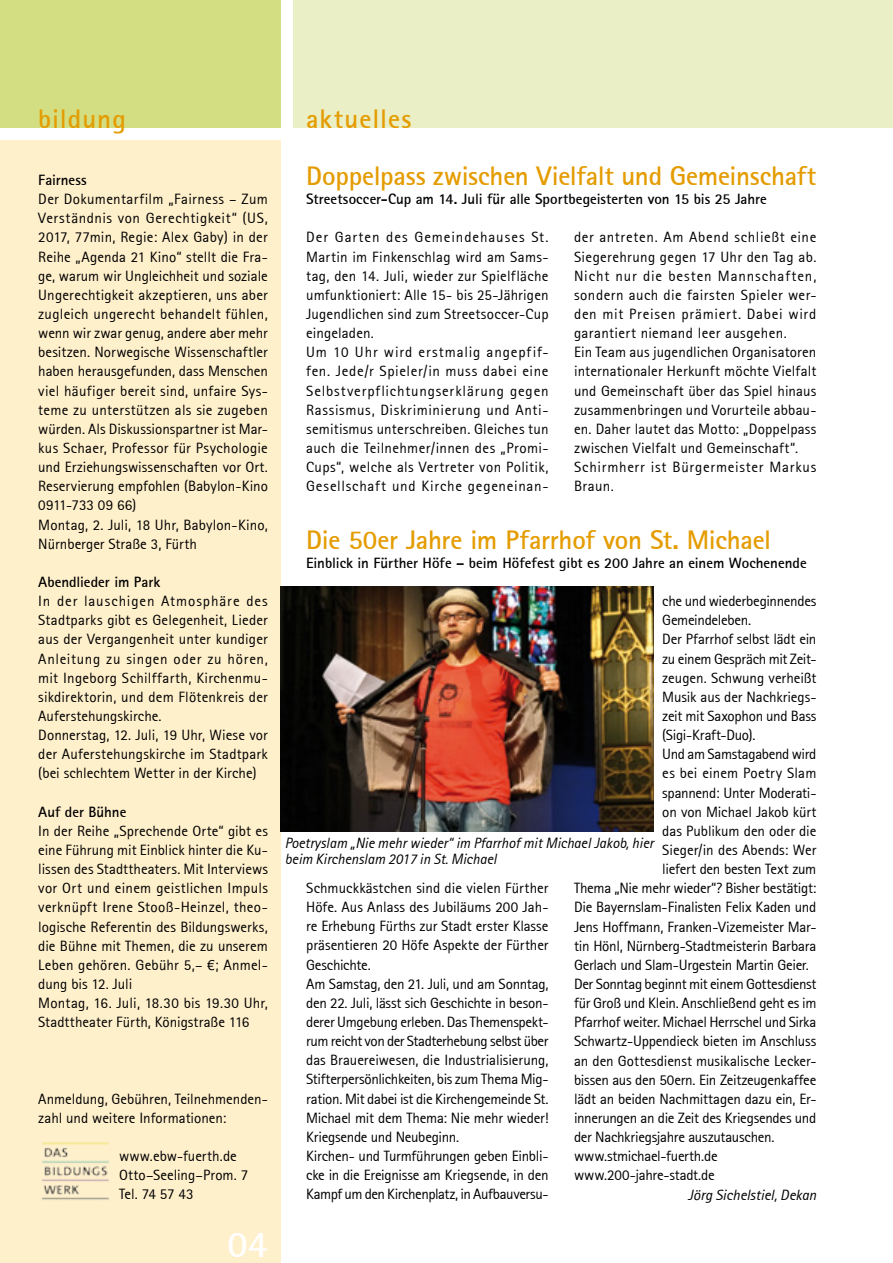
<style>
.page{position:relative;width:893px;height:1263px;background:#fff}
.page>*{position:absolute;margin:0;border:0;box-sizing:border-box;transform-origin:0 0}
.t1{font:37.5px "Rotis Sans Serif Bold 65";color:#fff}
.t2{font:27px "Rotis Sans Serif Bold 65";letter-spacing:-.01em;color:#e49c00}
.t3{font:27px "Rotis Sans Serif Bold 65";letter-spacing:.04em;color:#e49c00}
.t4{font:27px "Rotis Sans Serif Bold 65";letter-spacing:.035em;color:#e49c00}
.t5{font:15px/19.2px "Rotis Sans Serif 55";color:#000}
.t6{font:15px/19.2px "Rotis Sans Serif 55";letter-spacing:.03em;color:#000}
.t7{font:15px/19.2px "Rotis Sans Serif 55";letter-spacing:.02em;color:#000}
.t8{font:15px "Rotis Sans Serif 55";letter-spacing:-.02em;color:#000}
.t9{font:15px "Rotis Sans Serif Bold 65";color:#000}
.t10{font:15px "Rotis Sans Serif 55";letter-spacing:-.025em;color:#000}
.t11{font:15px/16.5px "Rotis Sans Serif Italic 56";color:#000}
.t12{font:15px "Rotis Sans Serif 55";letter-spacing:-.03em;color:#000}
</style>
<div class="page">
<div style="left:293px;top:0;width:600px;height:128px;background:#eaefc5"></div>
<div style="left:0;top:0;width:281px;height:128px;background:#d3de82"></div>
<div style="left:0;top:140px;width:281px;height:1123px;background:#fff0cc"></div>
<img style="left:41px;top:1142px;width:69px;height:58px">
<img style="left:280px;top:587px;width:374px;height:244px">
<h2 class="t4" style="left:38px;top:101px;width:89px">bildung</h2>
<h2 class="t3" style="left:306px;top:101px;width:107px">aktuelles</h2>
<h2 class="t2" style="left:306px;top:159px;width:512px">Doppelpass zwischen Vielfalt und Gemeinschaft</h2>
<p class="t9" style="left:306px;top:190px;width:462px">Streetsoccer-Cup am 14. Juli für alle Sportbegeisterten von 15 bis 25 Jahre</p>
<p class="t6" style="left:306px;top:228px;width:244px">Der Garten des Gemeindehauses St.<br>Martin im Finkenschlag wird am Sams&shy;tag, den 14. Juli, wieder zur Spielfläche umfunktioniert: Alle 15- bis 25-Jährigen Jugendlichen sind zum Streetsoccer-Cup eingeladen.<br>Um 10 Uhr wird erstmalig angepfif&shy;fen. Jede/r Spieler/in muss dabei eine Selbstverpflichtungserklärung gegen Rassismus, Diskriminierung und Anti&shy;semitismus unterschreiben. Gleiches tun auch die Teilnehmer/innen des „Promi-Cups“, welche als Vertreter von Politik, Gesellschaft und Kirche gegeneinan-</p>
<p class="t7" style="left:574px;top:228px;width:244px">der antreten. Am Abend schließt eine Siegerehrung gegen 17 Uhr den Tag ab.<br>Nicht nur die besten Mannschaften, sondern auch die fairsten Spieler wer&shy;den mit Preisen prämiert. Dabei wird garantiert niemand leer ausgehen.<br>Ein Team aus jugendlichen Organisatoren internationaler Herkunft möchte Vielfalt und Gemeinschaft über das Spiel hinaus zusammenbringen und Vorurteile abbau&shy;en. Daher lautet das Motto: „Doppelpass zwischen Vielfalt und Gemeinschaft“.<br>Schirmherr ist Bürgermeister Markus Braun.</p>
<p class="t9" style="left:38px;top:170px;width:50px">Fairness</p>
<p class="t5" style="left:38px;top:189px;width:231px">Der Dokumentarfilm „Fairness – Zum Verständnis von Gerechtigkeit“ (US, 2017, 77min, Regie: Alex Gaby) in der Reihe „Agenda 21 Kino“ stellt die Fra&shy;ge, warum wir Ungleichheit und soziale Ungerechtigkeit akzeptieren, uns aber zugleich ungerecht behandelt fühlen, wenn wir zwar genug, andere aber mehr besitzen. Norwegische Wissenschaftler haben herausgefunden, dass Menschen viel häufiger bereit sind, unfaire Sys&shy;teme zu unterstützen als sie zugeben würden. Als Diskussionspartner ist Mar&shy;kus Schaer, Professor für Psychologie und Erziehungswissenschaften vor Ort.<br>Reservierung empfohlen (Babylon-Kino 0911-733 09 66)<br>Montag, 2. Juli, 18 Uhr, Babylon-Kino, Nürnberger Straße 3, Fürth</p>
<p class="t9" style="left:38px;top:572px;width:124px">Abendlieder im Park</p>
<p class="t5" style="left:38px;top:591px;width:231px">In der lauschigen Atmosphäre des Stadtparks gibt es Gelegenheit, Lieder aus der Vergangenheit unter kundiger Anleitung zu singen oder zu hören, mit Ingeborg Schilffarth, Kirchenmu&shy;sikdirektorin, und dem Flötenkreis der Auferstehungskirche.<br>Donnerstag, 12. Juli, 19 Uhr, Wiese vor der Auferstehungskirche im Stadtpark (bei schlechtem Wetter in der Kirche)</p>
<p class="t9" style="left:38px;top:802px;width:90px">Auf der Bühne</p>
<p class="t5" style="left:38px;top:821px;width:231px">In der Reihe „Sprechende Orte“ gibt es eine Führung mit Einblick hinter die Ku&shy;lissen des Stadttheaters. Mit Interviews vor Ort und einem geistlichen Impuls verknüpft Irene Stooß-Heinzel, theo&shy;logische Referentin des Bildungswerks, die Bühne mit Themen, die zu unserem Leben gehören. Gebühr 5,– €; Anmel&shy;dung bis 12. Juli<br>Montag, 16. Juli, 18.30 bis 19.30 Uhr, Stadttheater Fürth, Königstraße 116</p>
<p class="t11" style="left:285px;top:834px;width:370px">Poetryslam „Nie mehr wieder“ im Pfarrhof mit Michael Jakob, hier beim Kirchenslam 2017 in St. Michael</p>
<h2 class="t2" style="left:306px;top:522px;width:467px">Die 50er Jahre im Pfarrhof von St. Michael</h2>
<p class="t9" style="left:306px;top:553px;width:502px">Einblick in Fürther Höfe – beim Höfefest gibt es 200 Jahre an einem Wochenende</p>
<p class="t8" style="left:662px;top:592px;width:156px">che und wiederbeginnendes</p>
<p class="t8" style="left:662px;top:611px;width:90px">Gemeindeleben.</p>
<p class="t5" style="left:662px;top:630px;width:156px">Der Pfarrhof selbst lädt ein</p>
<p class="t10" style="left:662px;top:650px;width:156px">zu einem Gespräch mit Zeit-</p>
<p class="t5" style="left:662px;top:668px;width:156px">zeugen. Schwung verheißt</p>
<p class="t5" style="left:662px;top:687px;width:156px">Musik aus der Nachkriegs-</p>
<p class="t8" style="left:662px;top:707px;width:156px">zeit mit Saxophon und Bass</p>
<p class="t8" style="left:662px;top:726px;width:95px">(Sigi-Kraft-Duo).</p>
<p class="t10" style="left:662px;top:745px;width:156px">Und am Samstagabend wird</p>
<p class="t5" style="left:662px;top:763px;width:156px">es bei einem Poetry Slam</p>
<p class="t8" style="left:662px;top:783px;width:156px">spannend: Unter Moderati-</p>
<p class="t5" style="left:662px;top:802px;width:156px">on von Michael Jakob kürt</p>
<p class="t5" style="left:662px;top:821px;width:156px">das Publikum den oder die</p>
<p class="t5" style="left:662px;top:840px;width:156px">Sieger/in des Abends: Wer</p>
<p class="t8" style="left:662px;top:860px;width:156px">liefert den besten Text zum</p>
<p class="t10" style="left:574px;top:879px;width:244px">Thema „Nie mehr wieder“? Bisher bestätigt:</p>
<p class="t5" style="left:574px;top:897px;width:244px">Die Bayernslam-Finalisten Felix Kaden und</p>
<p class="t5" style="left:574px;top:917px;width:244px">Jens Hoffmann, Franken-Vizemeister Mar-</p>
<p class="t5" style="left:574px;top:936px;width:244px">tin Hönl, Nürnberg-Stadtmeisterin Barbara</p>
<p class="t8" style="left:574px;top:956px;width:236px">Gerlach und Slam-Urgestein Martin Geier.</p>
<p class="t12" style="left:574px;top:975px;width:244px">Der Sonntag beginnt mit einem Gottesdienst</p>
<p class="t8" style="left:574px;top:994px;width:244px">für Groß und Klein. Anschließend geht es im</p>
<p class="t10" style="left:574px;top:1013px;width:244px">Pfarrhof weiter. Michael Herrschel und Sirka</p>
<p class="t5" style="left:574px;top:1031px;width:244px">Schwartz-Uppendieck bieten im Anschluss</p>
<p class="t5" style="left:574px;top:1051px;width:244px">an den Gottesdienst musikalische Lecker-</p>
<p class="t8" style="left:574px;top:1071px;width:244px">bissen aus den 50ern. Ein Zeitzeugenkaffee</p>
<p class="t5" style="left:574px;top:1089px;width:244px">lädt an beiden Nachmittagen dazu ein, Er-</p>
<p class="t8" style="left:574px;top:1109px;width:244px">innerungen an die Zeit des Kriegsendes und</p>
<p class="t8" style="left:574px;top:1128px;width:202px">der Nachkriegsjahre auszutauschen.</p>
<p class="t8" style="left:574px;top:1147px;width:145px">www.stmichael-fuerth.de</p>
<p class="t5" style="left:574px;top:1165px;width:142px">www.200-jahre-stadt.de</p>
<p class="t11" style="left:688px;top:1186px;width:130px">Jörg Sichelstiel, Dekan</p>
<p class="t5" style="left:306px;top:878px;width:244px">Schmuckkästchen sind die vielen Fürther Höfe. Aus Anlass des Jubiläums 200 Jah&shy;re Erhebung Fürths zur Stadt erster Klasse präsentieren 20 Höfe Aspekte der Fürther Geschichte.<br>Am Samstag, den 21. Juli, und am Sonntag, den 22. Juli, lässt sich Geschichte in beson&shy;derer Umgebung erleben. Das Themenspekt&shy;rum reicht von der Stadterhebung selbst über das Brauereiwesen, die Industrialisierung, Stifterpersönlichkeiten, bis zum Thema Mig&shy;ration. Mit dabei ist die Kirchengemeinde St.<br>Michael mit dem Thema: Nie mehr wieder!<br>Kriegsende und Neubeginn.<br>Kirchen- und Turmführungen geben Einbli&shy;cke in die Ereignisse am Kriegsende, in den Kampf um den Kirchenplatz, in Aufbauversu-</p>
<p class="t5" style="left:38px;top:1089px;width:231px">Anmeldung, Gebühren, Teilnehmenden&shy;zahl und weitere Informationen:</p>
<p class="t5" style="left:119px;top:1146px;width:131px">www.ebw-fuerth.de<br>Otto–Seeling–Prom. 7<br>Tel. 74 57 43</p>
<h1 class="t1" style="left:227px;top:1220px;width:42px">04</h1>
</div>
